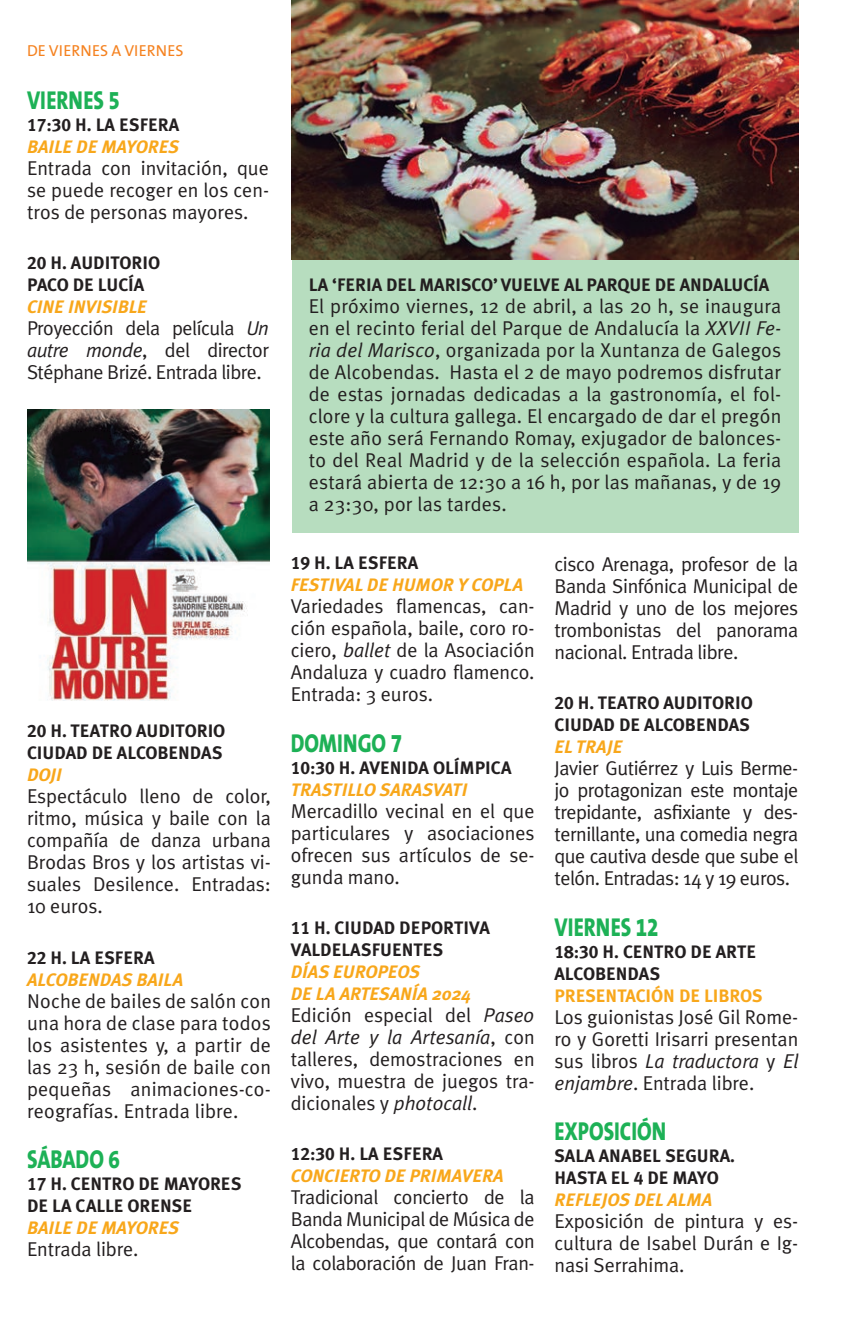
<style>
.page{position:relative;width:845px;height:1320px;background:#fff}
.page>*{position:absolute;margin:0;border:0;box-sizing:border-box;transform-origin:0 0}
.t1{font:800 26px "The Mix B8";color:#1db156;scale:.8 1}
.t2{font:20px/22px "Meta Plus Normal";letter-spacing:-.005em;color:#231f20;text-align:justify}
.t3{font:18px/22px "Meta Plus Bold Caps";color:#231f20}
.t4{font:italic 700 18px/22px "Meta Plus";color:#f8a71b}
.t5{font:700 18px "Meta Plus";letter-spacing:-.005em;color:#231f20}
.t6{font:700 18px "Meta Plus";color:#f8a71b}
.t7{font:16px "The Sans B5 Plain";color:#f58220}
.s1{font-style:italic}
</style>
<div class="page">
<img style="left:292px;top:0;width:506px;height:260px">
<div style="left:292px;top:260px;width:506px;height:272px;background:#b7ddbf"></div>
<img style="left:27px;top:409px;width:242px;height:292px">
<p class="t7" style="left:27px;top:42px;width:158px">DE VIERNES A VIERNES</p>
<h1 class="t1" style="left:27px;top:86px;width:118px">VIERNES 5</h1>
<p class="t3" style="left:27px;top:113px;width:154px">17:30 H. LA ESFERA</p>
<p class="t4" style="left:27px;top:135px;width:153px">BAILE DE MAYORES</p>
<p class="t2" style="left:27px;top:157px;width:243px">Entrada con invitación, que se puede recoger en los cen&shy;tros de personas mayores.</p>
<p class="t3" style="left:27px;top:252px;width:135px">20 H. AUDITORIO<br>PACO DE LUCÍA</p>
<p class="t4" style="left:27px;top:296px;width:121px">CINE INVISIBLE</p>
<p class="t2" style="left:27px;top:317px;width:243px">Proyección dela película <span class="s1">Un autre monde</span>, del director Stéphane Brizé. Entrada libre.</p>
<p class="t3" style="left:27px;top:720px;width:200px">20 H. TEATRO AUDITORIO<br>CIUDAD DE ALCOBENDAS</p>
<p class="t4" style="left:27px;top:764px;width:36px">DOJI</p>
<p class="t2" style="left:27px;top:785px;width:245px">Espectáculo lleno de color, ritmo, música y baile con la compañía de danza urbana Brodas Bros y los artistas vi&shy;suales Desilence. Entradas:<br>10 euros.</p>
<p class="t3" style="left:27px;top:946px;width:129px">22 H. LA ESFERA</p>
<p class="t4" style="left:27px;top:968px;width:158px">ALCOBENDAS BAILA</p>
<p class="t2" style="left:27px;top:990px;width:245px">Noche de bailes de salón con una hora de clase para todos los asistentes y, a partir de las 23 h, sesión de baile con pequeñas animaciones-co&shy;reografías. Entrada libre.</p>
<h1 class="t1" style="left:27px;top:1145px;width:118px">SÁBADO 6</h1>
<p class="t3" style="left:27px;top:1173px;width:216px">17 H. CENTRO DE MAYORES<br>DE LA CALLE ORENSE</p>
<p class="t4" style="left:27px;top:1217px;width:153px">BAILE DE MAYORES</p>
<p class="t2" style="left:27px;top:1238px;width:113px">Entrada libre.</p>
<p class="t5" style="left:309px;top:275px;width:462px">LA ‘FERIA DEL MARISCO’ VUELVE AL PARQUE DE ANDALUCÍA</p>
<p class="t2" style="left:309px;top:295px;width:474px">El próximo viernes, 12 de abril, a las 20 h, se inaugura en el recinto ferial del Parque de Andalucía la <span class="s1">XXVII Fe&shy;ria del Marisco</span>, organizada por la Xuntanza de Galegos de Alcobendas. Hasta el 2 de mayo podremos disfrutar de estas jornadas dedicadas a la gastronomía, el fol&shy;clore y la cultura gallega. El encargado de dar el pregón este año será Fernando Romay, exjugador de balonces&shy;to del Real Madrid y de la selección española. La feria estará abierta de 12:30 a 16 h, por las mañanas, y de 19 a 23:30, por las tardes.</p>
<p class="t3" style="left:291px;top:552px;width:129px">19 H. LA ESFERA</p>
<p class="t4" style="left:291px;top:574px;width:234px">FESTIVAL DE HUMOR Y COPLA</p>
<p class="t2" style="left:291px;top:595px;width:245px">Variedades flamencas, can&shy;ción española, baile, coro ro&shy;ciero, <span class="s1">ballet</span> de la Asociación Andaluza y cuadro flamenco.<br>Entrada: 3 euros.</p>
<h1 class="t1" style="left:291px;top:729px;width:141px">DOMINGO 7</h1>
<p class="t3" style="left:291px;top:756px;width:222px">10:30 H. AVENIDA OLÍMPICA</p>
<p class="t4" style="left:291px;top:778px;width:178px">TRASTILLO SARASVATI</p>
<p class="t2" style="left:291px;top:799px;width:245px">Mercadillo vecinal en el que particulares y asociaciones ofrecen sus artículos de se&shy;gunda mano.</p>
<p class="t3" style="left:291px;top:917px;width:201px">11 H. CIUDAD DEPORTIVA<br>VALDELASFUENTES</p>
<p class="t4" style="left:291px;top:961px;width:182px">DÍAS EUROPEOS<br>DE LA ARTESANÍA 2024</p>
<p class="t2" style="left:291px;top:1004px;width:245px">Edición especial del <span class="s1">Paseo del Arte y la Artesanía</span>, con talleres, demostraciones en vivo, muestra de juegos tra&shy;dicionales y <span class="s1">photocall</span>.</p>
<p class="t3" style="left:291px;top:1143px;width:154px">12:30 H. LA ESFERA</p>
<p class="t4" style="left:291px;top:1165px;width:214px">CONCIERTO DE PRIMAVERA</p>
<p class="t2" style="left:291px;top:1186px;width:245px">Tradicional concierto de la Banda Municipal de Música de Alcobendas, que contará con la colaboración de Juan Fran-</p>
<p class="t2" style="left:554px;top:553px;width:245px">cisco Arenaga, profesor de la Banda Sinfónica Municipal de Madrid y uno de los mejores trombonistas del panorama nacional. Entrada libre.</p>
<p class="t3" style="left:554px;top:692px;width:200px">20 H. TEATRO AUDITORIO<br>CIUDAD DE ALCOBENDAS</p>
<p class="t4" style="left:554px;top:736px;width:69px">EL TRAJE</p>
<p class="t2" style="left:554px;top:757px;width:245px">Javier Gutiérrez y Luis Berme&shy;jo protagonizan este montaje trepidante, asfixiante y des&shy;ternillante, una comedia negra que cautiva desde que sube el telón. Entradas: 14 y 19 euros.</p>
<h1 class="t1" style="left:554px;top:913px;width:132px">VIERNES 12</h1>
<p class="t3" style="left:554px;top:940px;width:203px">18:30 H. CENTRO DE ARTE<br>ALCOBENDAS</p>
<p class="t6" style="left:554px;top:985px;width:210px">PRESENTACIÓN DE LIBROS</p>
<p class="t2" style="left:554px;top:1006px;width:245px">Los guionistas José Gil Rome&shy;ro y Goretti Irisarri presentan sus libros <span class="s1">La traductora</span> y <span class="s1">El enjambre</span>. Entrada libre.</p>
<h1 class="t1" style="left:554px;top:1117px;width:141px">EXPOSICIÓN</h1>
<p class="t3" style="left:554px;top:1145px;width:182px">SALA ANABEL SEGURA.<br>HASTA EL 4 DE MAYO</p>
<p class="t4" style="left:554px;top:1189px;width:159px">REFLEJOS DEL ALMA</p>
<p class="t2" style="left:554px;top:1210px;width:245px">Exposición de pintura y es&shy;cultura de Isabel Durán e Ig&shy;nasi Serrahima.</p>
</div>
